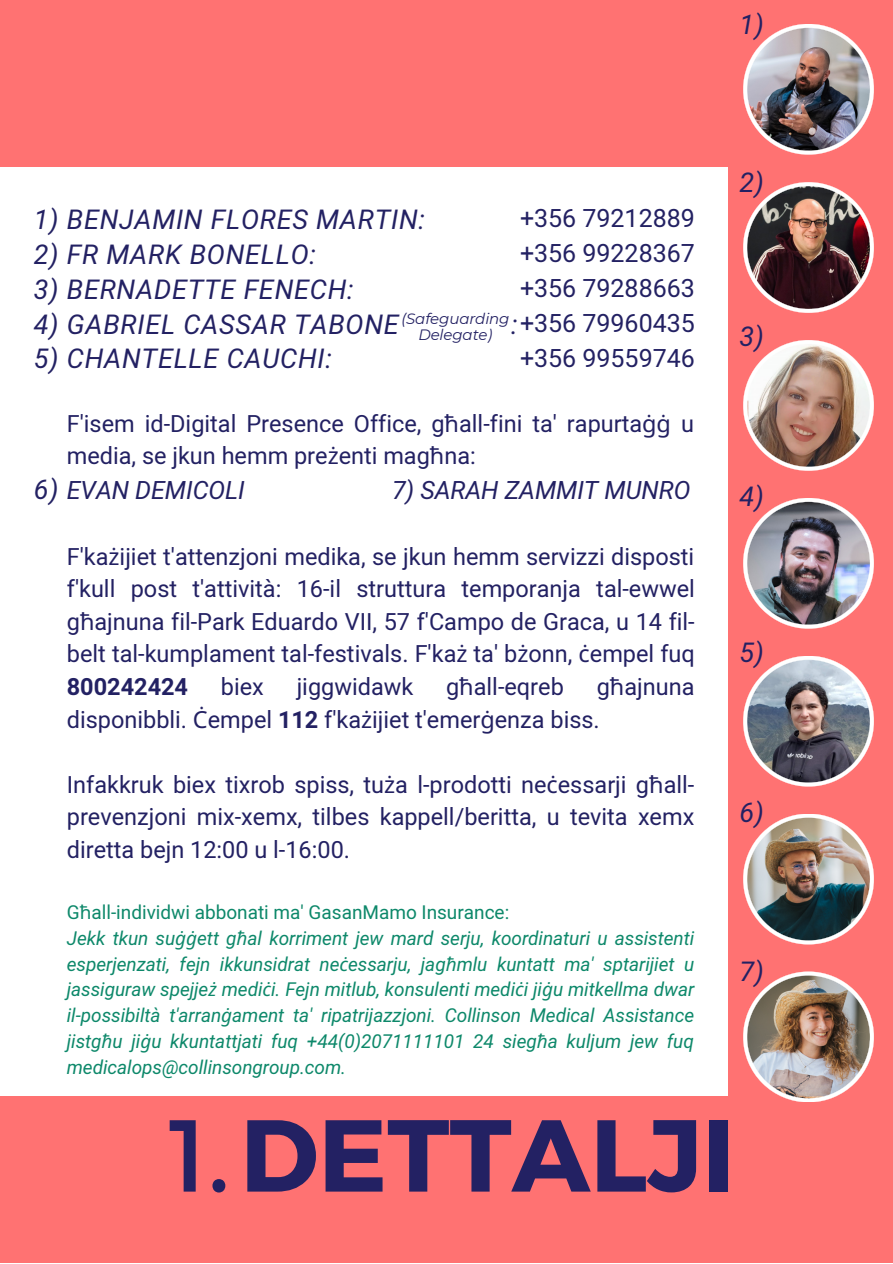
<style>
.page{position:relative;width:893px;height:1264px;background:#fff}
.page>*{position:absolute;margin:0;border:0;box-sizing:border-box;transform-origin:0 0}
.t1{font:700 101.85px "Montserrat";color:#232163}
.t2{font:italic 27px "Mardoto";letter-spacing:.03em;color:#232163}
.t3{font:25.05px "Mardoto";color:#232163}
.t4{font:italic 25.05px "Mardoto";color:#232163}
.t5{font:23.55px/32.5px "Mardoto";color:#232163}
.t6{font:italic 19.05px/25.8px "Mardoto";color:#0d886a;text-align:justify}
.t7{font:19.05px "Mardoto";color:#0d886a}
.t8{font:italic 15px/15.8px "Montserrat";letter-spacing:-.01em;color:#232163;text-align:center}
.s1{font-style:italic;font-size:27px}
.s2{font-family:"Noto Sans"}
.s3{font-size:27px}
.s4{font-weight:700}
.s5{font-weight:400}
</style>
<div class="page">
<div style="left:0;top:0;width:892px;height:1262px;background:#ff7272"></div>
<div style="left:0;top:167px;width:727px;height:928px;background:#fff"></div>
<img style="left:743px;top:24px;width:130px;height:131px">
<img style="left:743px;top:182px;width:130px;height:131px">
<img style="left:743px;top:340px;width:130px;height:131px">
<img style="left:743px;top:498px;width:130px;height:130px">
<svg style="left:743px;top:656px;width:130px;height:130px"></svg>
<img style="left:743px;top:814px;width:130px;height:130px">
<img style="left:743px;top:971px;width:130px;height:131px">
<p class="t2" style="left:739px;top:9px;width:26px">1)</p>
<p class="t2" style="left:34px;top:204px;width:392px">1) BENJAMIN FLORES MARTIN:</p>
<p class="t2" style="left:34px;top:239px;width:283px">2) FR MARK BONELLO:</p>
<p class="t2" style="left:34px;top:274px;width:321px">3) BERNADETTE FENECH:</p>
<p class="t2" style="left:34px;top:308px;width:366px">4) GABRIEL CASSAR TABONE</p>
<p class="t2" style="left:34px;top:343px;width:299px">5) CHANTELLE CAUCHI:</p>
<p class="t3" style="left:520px;top:204px;width:176px">+356 79212889</p>
<p class="t3" style="left:520px;top:239px;width:176px">+356 99228367</p>
<p class="t3" style="left:520px;top:274px;width:176px">+356 79288663</p>
<p class="t3" style="left:511px;top:308px;width:185px"><span class="s1">:</span>+356 79960435</p>
<p class="t3" style="left:520px;top:343px;width:176px">+356 99559746</p>
<p class="t8" style="left:401px;top:310px;width:110px">(Safeguarding<br>Delegate)</p>
<p class="t5" style="left:67px;top:407px;width:628px">F'isem id-Digital Presence Office, g<span class="s2">ħ</span>all-fini ta' rapurta<span class="s2">ġġ</span> u media, se jkun hemm pre<span class="s2">ż</span>enti mag<span class="s2">ħ</span>na:</p>
<p class="t4" style="left:34px;top:476px;width:212px"><span class="s3">6)</span> EVAN DEMICOLI</p>
<p class="t4" style="left:392px;top:476px;width:300px">7) SARAH ZAMMIT MUNRO</p>
<p class="t5" style="left:67px;top:540px;width:629px;text-align:justify">F'ka<span class="s2">ż</span>ijiet t'attenzjoni medika, se jkun hemm servizzi disposti f'kull post t'attività: 16-il struttura temporanja tal-ewwel g<span class="s2">ħ</span>ajnuna fil-Park Eduardo VII, 57 f'Campo de Graca, u 14 fil&shy;belt tal-kumplament tal-festivals. F'ka<span class="s2">ż</span> ta' b<span class="s2">ż</span>onn, <span class="s2">ċ</span>empel fuq <span class="s4">800242424</span></p>
<p class="t5" style="left:67px;top:670px;width:629px;text-indent:530px">g<span class="s2">ħ</span>ajnuna disponibbli. <span class="s2">Ċ</span>empel <span class="s4">112</span> f'ka<span class="s2">ż</span>ijiet t'emer<span class="s2">ġ</span>enza biss.</p>
<p class="t5" style="left:221px;top:670px;width:44px">biex</p>
<p class="t5" style="left:297px;top:670px;width:118px">jiggwidawk</p>
<p class="t5" style="left:446px;top:670px;width:119px">g<span class="s2">ħ</span>all-eqreb</p>
<p class="t2" style="left:739px;top:167px;width:26px">2)</p>
<p class="t2" style="left:739px;top:320px;width:26px">3)</p>
<p class="t2" style="left:739px;top:481px;width:26px">4)</p>
<p class="t2" style="left:739px;top:637px;width:26px">5)</p>
<p class="t5" style="left:67px;top:768px;width:629px;text-align:justify">Infakkruk biex tixrob spiss, tu<span class="s2">ż</span>a l-prodotti ne<span class="s2">ċ</span>essarji g<span class="s2">ħ</span>all&shy;prevenzjoni mix-xemx, tilbes kappell/beritta, u tevita xemx diretta bejn 12:00 u l-16:00.</p>
<p class="t2" style="left:739px;top:797px;width:26px">6)</p>
<p class="t7" style="left:67px;top:901px;width:444px">G<span class="s2">ħ</span>all-individwi abbonati ma' GasanMamo Insurance:</p>
<p class="t6" style="left:67px;top:925px;width:629px">Jekk tkun su<span class="s2">ġġ</span>ett g<span class="s2">ħ</span>al korriment jew mard serju, koordinaturi u assistenti esperjenzati, fejn ikkunsidrat ne<span class="s2">ċ</span>essarju, jag<span class="s2">ħ</span>mlu kuntatt ma' sptarijiet u jassiguraw spejje<span class="s2">ż</span> medi<span class="s2">ċ</span>i. Fejn mitlub, konsulenti medi<span class="s2">ċ</span>i ji<span class="s2">ġ</span>u mitkellma dwar il-possibiltà t'arran<span class="s2">ġ</span>ament ta' ripatrijazzjoni. Collinson Medical Assistance jistg<span class="s2">ħ</span>u ji<span class="s2">ġ</span>u kkuntattjati fuq +44(0)2071111101 24 sieg<span class="s2">ħ</span>a kuljum jew fuq medicalops@collinsongroup.com.</p>
<p class="t2" style="left:739px;top:956px;width:26px">7)</p>
<p class="t1" style="left:168px;top:1089px;width:567px"><span class="s5">1.</span>DETTALJI</p>
</div>
